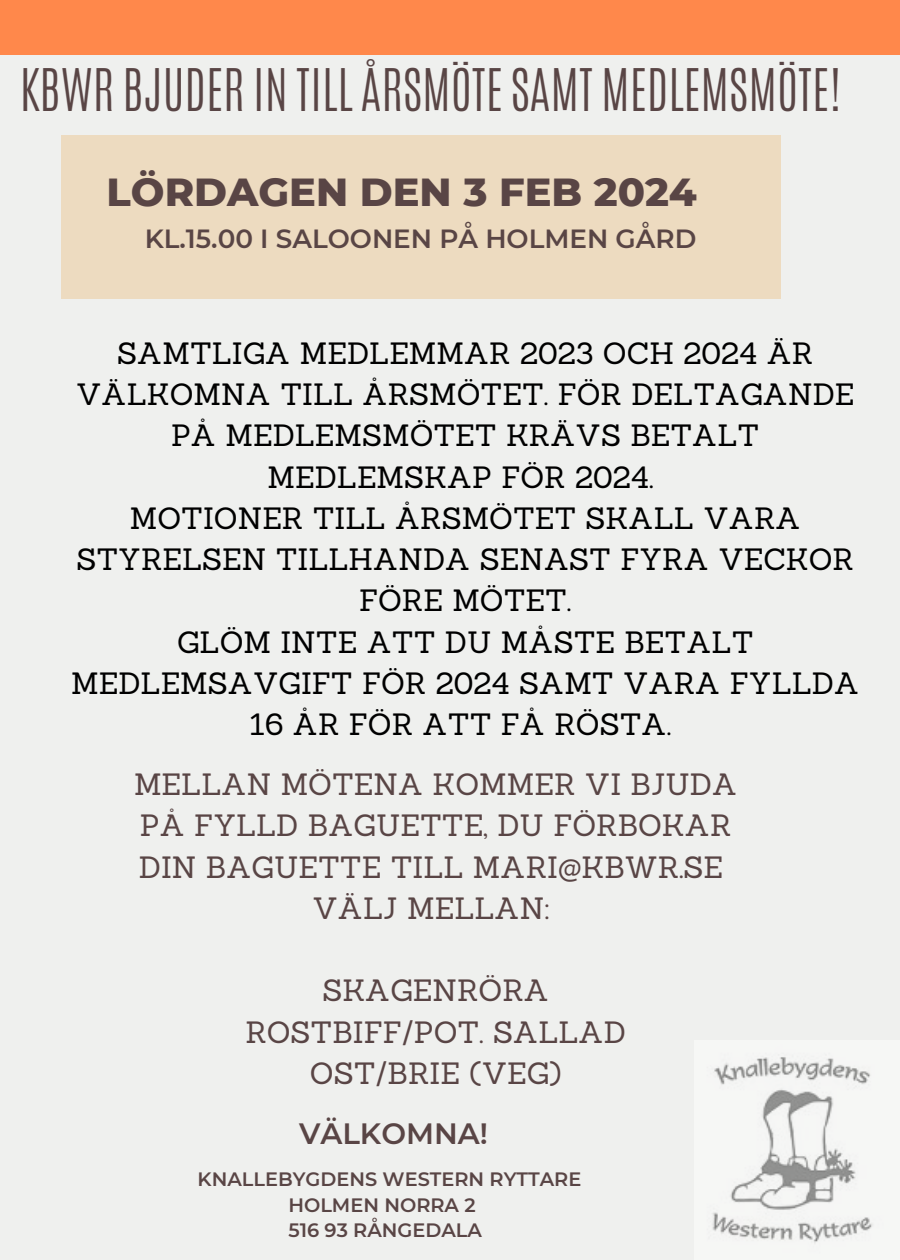
<style>
.page{position:relative;width:900px;height:1260px;background:#eff0ee}
.page>*{position:absolute;margin:0;border:0;box-sizing:border-box;transform-origin:0 0}
.t1{font:300 49px "Antonio";color:#594545}
.t2{font:800 40px "Montserrat";color:#594545}
.t3{font:30px/41.2px "Sanchez";color:#000;text-align:center}
.t4{font:30px/41.2px "Sanchez";color:#594545}
.t5{font:600 29.25px "Montserrat";color:#594545}
.t6{font:600 26.25px "Montserrat";color:#594545}
.t7{font:600 19.25px "Montserrat";color:#594545}
</style>
<div class="page">
<div style="left:0;top:0;width:900px;height:54px;background:#ff884b"></div>
<div style="left:61px;top:135px;width:720px;height:164px;background:#eddbc0"></div>
<img style="left:713px;top:1057px;width:159px;height:185px">
<p class="t1" style="left:20px;top:55px;width:824px">KBWR BJUDER IN TILL ÅRSMÖTE SAMT MEDLEMSMÖTE!</p>
<p class="t2" style="left:107px;top:167px;width:592px">LÖRDAGEN DEN 3 FEB 2024</p>
<p class="t6" style="left:145px;top:223px;width:553px">KL.15.00 I SALOONEN PÅ HOLMEN GÅRD</p>
<p class="t3" style="left:76px;top:332px;width:780px">SAMTLIGA MEDLEMMAR 2023 OCH 2024 ÄR<br>VÄLKOMNA TILL ÅRSMÖTET. FÖR DELTAGANDE<br>PÅ MEDLEMSMÖTET KRÄVS BETALT<br>MEDLEMSKAP FÖR 2024.</p>
<p class="t3" style="left:77px;top:497px;width:779px">MOTIONER TILL ÅRSMÖTET SKALL VARA<br>STYRELSEN TILLHANDA SENAST FYRA VECKOR<br>FÖRE MÖTET.</p>
<p class="t3" style="left:71px;top:621px;width:790px">GLÖM INTE ATT DU MÅSTE BETALT<br>MEDLEMSAVGIFT FÖR 2024 SAMT VARA FYLLDA<br>16 ÅR FÖR ATT FÅ RÖSTA.</p>
<p class="t4" style="left:134px;top:763px;width:605px">MELLAN MÖTENA KOMMER VI BJUDA<br>PÅ FYLLD BAGUETTE, DU FÖRBOKAR<br>DIN BAGUETTE TILL MARI@KBWR.SE</p>
<p class="t4" style="left:313px;top:887px;width:239px">VÄLJ MELLAN:</p>
<p class="t4" style="left:322px;top:970px;width:228px">SKAGENRÖRA</p>
<p class="t4" style="left:245px;top:1011px;width:382px">ROSTBIFF/POT. SALLAD</p>
<p class="t4" style="left:310px;top:1052px;width:253px">OST/BRIE (VEG)</p>
<p class="t5" style="left:299px;top:1115px;width:190px">VÄLKOMNA!</p>
<p class="t7" style="left:198px;top:1167px;width:385px">KNALLEBYGDENS WESTERN RYTTARE</p>
<p class="t7" style="left:288px;top:1193px;width:189px">HOLMEN NORRA 2</p>
<p class="t7" style="left:288px;top:1219px;width:195px">516 93 RÅNGEDALA</p>
</div>
